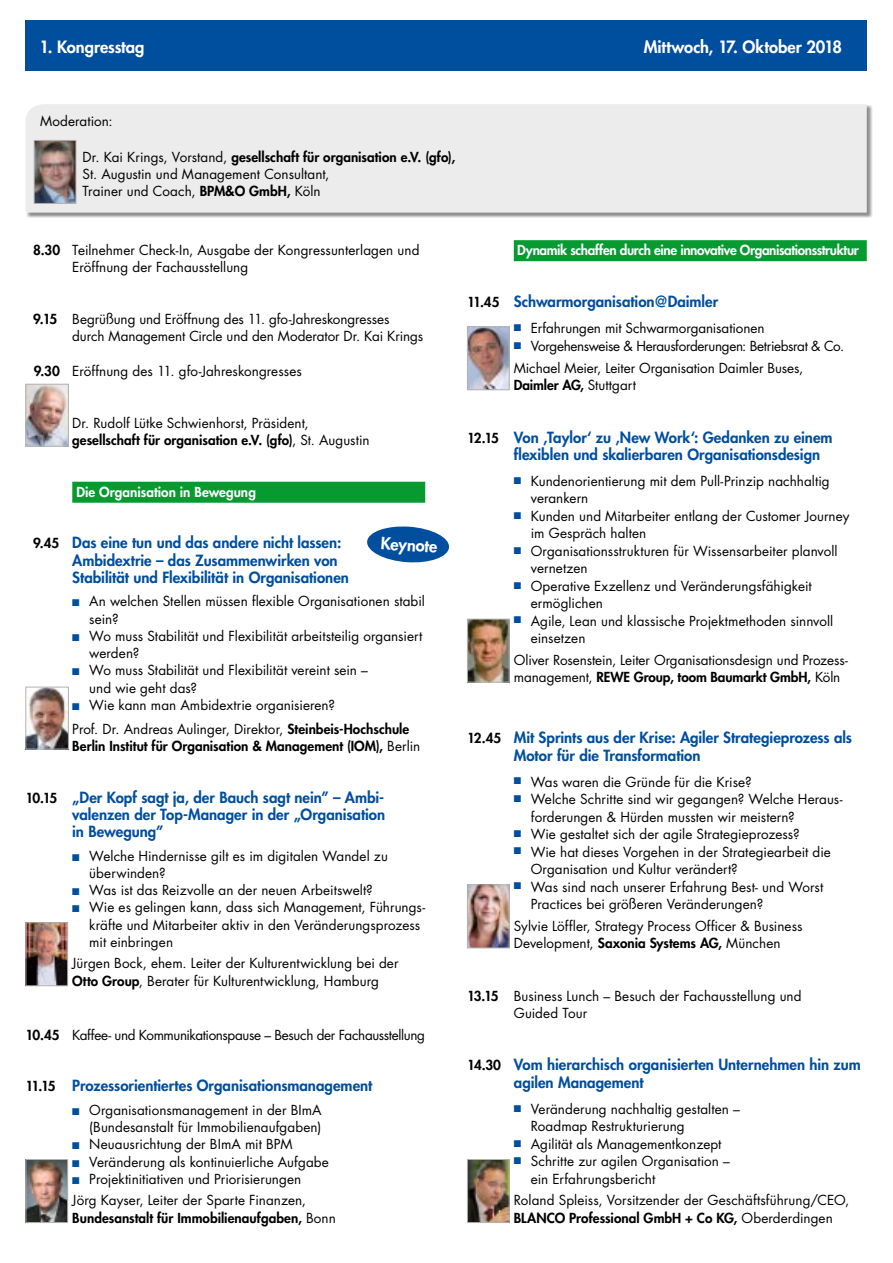
<style>
.page{position:relative;width:893px;height:1263px;background:#fff}
.page>*{position:absolute;margin:0;border:0;box-sizing:border-box;transform-origin:0 0}
.t1{font:800 16.5px "Futura Std";color:#fff}
.t2{font:800 16.35px "Futura Std";color:#fff}
.t3{font:800 15px/17.2px "Futura Std";color:#004e9e}
.t4{font:13.5px/17.4px "Futura Std";color:#000}
.t5{font:800 13.5px "Futura Std";letter-spacing:.005em;color:#000}
.t6{font:13.5px/21.8px "Futura Std";letter-spacing:-.02em;color:#000}
.t7{font:13.5px "Futura Std";letter-spacing:-.025em;color:#000}
.t8{font:800 13.5px "Futura Std";letter-spacing:-.025em;color:#fff}
.t9{font:800 13.5px "Futura Std";color:#fff}
.s1{font-weight:800}
.s2{font-size:13.5px;color:#000}
.s3{color:#004e9e}
.s4{font-weight:400}
</style>
<div class="page">
<div style="left:26px;top:20px;width:841px;height:51px;background:#004e9e"></div>
<div style="left:514px;top:240px;width:353px;height:21px;background:#069a31"></div>
<div style="left:72px;top:482px;width:353px;height:21px;background:#069a31"></div>
<img style="left:28px;top:924px;width:38px;height:60px">
<div style="left:26px;top:922px;width:42px;height:64px;border:1px solid #b1b2b3"></div>
<img style="left:28px;top:1161px;width:38px;height:60px">
<div style="left:26px;top:1159px;width:42px;height:64px;border:1px solid #b1b2b3"></div>
<img style="left:469px;top:328px;width:39px;height:60px">
<div style="left:467px;top:326px;width:43px;height:64px;border:1px solid #b1b2b3"></div>
<img style="left:469px;top:886px;width:39px;height:60px">
<div style="left:467px;top:884px;width:43px;height:64px;border:1px solid #b1b2b3"></div>
<img style="left:469px;top:1161px;width:39px;height:60px">
<div style="left:467px;top:1159px;width:43px;height:64px;border:1px solid #b1b2b3"></div>
<div style="left:26px;top:105px;width:846px;height:112px;background:#000;opacity:.45"></div>
<div style="left:26px;top:104px;width:841px;height:109px;background:#ececec"></div>
<img style="left:36px;top:142px;width:38px;height:60px">
<div style="left:34px;top:140px;width:42px;height:64px;border:1px solid #b1b2b3"></div>
<img style="left:469px;top:621px;width:39px;height:59px">
<div style="left:467px;top:619px;width:43px;height:63px;border:1px solid #b1b2b3"></div>
<img style="left:28px;top:689px;width:39px;height:58px">
<div style="left:26px;top:687px;width:43px;height:62px;border:1px solid #b1b2b3"></div>
<img style="left:28px;top:386px;width:39px;height:58px">
<div style="left:26px;top:384px;width:43px;height:62px;border:1px solid #b1b2b3"></div>
<svg style="left:367px;top:526px;width:82px;height:37px"></svg>
<p class="t1" style="left:39px;top:36px;width:107px">1. Kongresstag</p>
<p class="t1" style="left:644px;top:36px;width:200px">Mittwoch, 17. Oktober 2018</p>
<p class="t4" style="left:40px;top:113px;width:74px">Moderation:</p>
<p class="t4" style="left:83px;top:148px;width:374px">Dr. Kai Krings, Vorstand, <span class="s1">gesellschaft für organisation e.V. (gfo),<br></span>St. Augustin und Management Consultant,<br>Trainer und Coach, <span class="s1">BPM&amp;O GmbH,</span> Köln</p>
<p class="t4" style="left:72px;top:242px;width:349px;text-indent:-39px"><span class="s1">8.30</span> Teilnehmer Check-In, Ausgabe der Kongressunterlagen und<br>Eröffnung der Fachausstellung</p>
<p class="t4" style="left:72px;top:311px;width:352px;text-indent:-39px"><span class="s1">9.15</span> Begrüßung und Eröffnung des 11. gfo-Jahreskongresses durch Management Circle und den Moderator Dr. Kai Krings</p>
<p class="t4" style="left:34px;top:362px;width:270px"><span class="s1">9.30</span> Eröffnung des 11. gfo-Jahreskongresses</p>
<p class="t4" style="left:72px;top:414px;width:299px">Dr. Rudolf Lütke Schwienhorst, Präsident, <span class="s1">gesellschaft für organisation e.V. (gfo)</span>, St. Augustin</p>
<p class="t9" style="left:76px;top:483px;width:181px">Die Organisation in Bewegung</p>
<p class="t3" style="left:72px;top:534px;width:278px;text-indent:-39px"><span class="s2">9.45</span> Das eine tun und das andere nicht lassen:<br>Ambidextrie – das Zusammenwirken von<br>Stabilität und Flexibilität in Organisationen</p>
<p class="t4" style="left:89px;top:593px;width:337px;text-indent:-17px"><span class="s3">■</span> An welchen Stellen müssen flexible Organisationen stabil sein?</p>
<p class="t4" style="left:89px;top:627px;width:335px;text-indent:-17px"><span class="s3">■</span> Wo muss Stabilität und Flexibilität arbeitsteilig organsiert werden?</p>
<p class="t4" style="left:89px;top:662px;width:280px;text-indent:-17px"><span class="s3">■</span> Wo muss Stabilität und Flexibilität vereint sein – und wie geht das?</p>
<p class="t4" style="left:72px;top:693px;width:339px;line-height:23.7px"><span class="s3">■</span> Wie kann man Ambidextrie organisieren?<br>Prof. Dr. Andreas Aulinger, Direktor, <span class="s1">Steinbeis-Hochschule</span></p>
<p class="t5" style="left:72px;top:737px;width:349px">Berlin Institut für Organisation &amp; Management (IOM), <span class="s4">Berlin</span></p>
<p class="t3" style="left:72px;top:788px;width:314px;text-align:justify;text-indent:-47px"><span class="s2">10.15</span> „Der Kopf sagt ja, der Bauch sagt nein” – Ambi&shy;valenzen der Top-Manager in der „Organisation in Bewegung”</p>
<p class="t4" style="left:89px;top:847px;width:300px;text-indent:-17px"><span class="s3">■</span> Welche Hindernisse gilt es im digitalen Wandel zu überwinden?</p>
<p class="t4" style="left:72px;top:882px;width:302px"><span class="s3">■</span> Was ist das Reizvolle an der neuen Arbeitswelt?</p>
<p class="t4" style="left:89px;top:899px;width:337px;text-indent:-17px"><span class="s3">■</span> Wie es gelingen kann, dass sich Management, Führungs&shy;kräfte und Mitarbeiter aktiv in den Veränderungsprozess mit einbringen</p>
<p class="t4" style="left:72px;top:955px;width:328px">Jürgen Bock, ehem. Leiter der Kulturentwicklung bei der<br><span class="s1">Otto Group</span>, Berater für Kulturentwicklung, Hamburg</p>
<p class="t7" style="left:26px;top:1026px;width:401px"><span class="s1">10.45</span> Kaffee- und Kommunikationspause – Besuch der Fachausstellung</p>
<p class="t3" style="left:26px;top:1077px;width:348px"><span class="s2">11.15</span> Prozessorientiertes Organisationsmanagement</p>
<p class="t4" style="left:72px;top:1101px;width:251px;text-align:right"><span class="s3">■</span> Organisationsmanagement in der BImA (Bundesanstalt für Immobilienaufgaben)</p>
<p class="t4" style="left:72px;top:1136px;width:222px"><span class="s3">■</span> Neuausrichtung der BImA mit BPM</p>
<p class="t4" style="left:72px;top:1153px;width:258px"><span class="s3">■</span> Veränderung als kontinuierliche Aufgabe</p>
<p class="t4" style="left:72px;top:1168px;width:235px;line-height:21.5px"><span class="s3">■</span> Projektinitiativen und Priorisierungen<br>Jörg Kayser, Leiter der Sparte Finanzen,</p>
<p class="t5" style="left:72px;top:1209px;width:265px">Bundesanstalt für Immobilienaufgaben, <span class="s4">Bonn</span></p>
<p class="t2" style="left:382px;top:533px;width:58px;rotate:4deg">Keynote</p>
<p class="t8" style="left:517px;top:242px;width:343px">Dynamik schaffen durch eine innovative Organisationsstruktur</p>
<p class="t3" style="left:467px;top:293px;width:253px"><span class="s2">11.45</span> Schwarmorganisation@Daimler</p>
<p class="t4" style="left:514px;top:320px;width:252px"><sup>■</sup> Erfahrungen mit Schwarmorganisationen</p>
<p class="t6" style="left:514px;top:335px;width:332px"><sup>■</sup> Vorgehensweise &amp; Herausforderungen: Betriebsrat &amp; Co.<br>Michael Meier, Leiter Organisation Daimler Buses,</p>
<p class="t5" style="left:514px;top:377px;width:124px">Daimler AG, <span class="s4">Stuttgart</span></p>
<p class="t3" style="left:514px;top:428px;width:320px;text-indent:-47px"><span class="s2">12.15</span> Von ‚Taylor‘ zu ‚New Work‘: Gedanken zu einem flexiblen und skalierbaren Organisationsdesign</p>
<p class="t4" style="left:531px;top:472px;width:300px;text-indent:-17px"><sup>■</sup> Kundenorientierung mit dem Pull-Prinzip nachhaltig verankern</p>
<p class="t4" style="left:531px;top:507px;width:320px;text-indent:-17px"><sup>■</sup> Kunden und Mitarbeiter entlang der Customer Journey im Gespräch halten</p>
<p class="t4" style="left:531px;top:542px;width:308px;text-indent:-17px"><sup>■</sup> Organisationsstrukturen für Wissensarbeiter planvoll vernetzen</p>
<p class="t4" style="left:531px;top:577px;width:282px;text-indent:-17px"><sup>■</sup> Operative Exzellenz und Veränderungsfähigkeit ermöglichen</p>
<p class="t4" style="left:531px;top:612px;width:304px;text-indent:-17px"><sup>■</sup> Agile, Lean und klassische Projektmethoden sinnvoll einsetzen</p>
<p class="t4" style="left:514px;top:651px;width:336px">Oliver Rosenstein, Leiter Organisationsdesign und Prozess&shy;management, <span class="s1">REWE Group, toom Baumarkt GmbH,</span> Köln</p>
<p class="t3" style="left:514px;top:729px;width:340px;text-indent:-47px"><span class="s2">12.45</span> Mit Sprints aus der Krise: Agiler Strategieprozess als<br>Motor für die Transformation</p>
<p class="t4" style="left:514px;top:773px;width:239px"><sup>■</sup> Was waren die Gründe für die Krise?</p>
<p class="t4" style="left:531px;top:791px;width:313px;text-indent:-17px"><sup>■</sup> Welche Schritte sind wir gegangen? Welche Heraus&shy;forderungen &amp; Hürden mussten wir meistern?</p>
<p class="t4" style="left:514px;top:825px;width:287px"><sup>■</sup> Wie gestaltet sich der agile Strategieprozess?</p>
<p class="t4" style="left:531px;top:843px;width:301px;text-indent:-17px"><sup>■</sup> Wie hat dieses Vorgehen in der Strategiearbeit die<br>Organisation und Kultur verändert?</p>
<p class="t4" style="left:531px;top:878px;width:294px;text-indent:-17px"><sup>■</sup> Was sind nach unserer Erfahrung Best- und Worst<br>Practices bei größeren Veränderungen?</p>
<p class="t4" style="left:514px;top:917px;width:290px">Sylvie Löffler, Strategy Process Officer &amp; Business<br>Development, <span class="s1">Saxonia Systems AG,</span> München</p>
<p class="t4" style="left:514px;top:987px;width:289px;text-indent:-47px"><span class="s1">13.15</span> Business Lunch – Besuch der Fachausstellung und<br>Guided Tour</p>
<p class="t3" style="left:514px;top:1056px;width:348px;text-indent:-47px"><span class="s2">14.30</span> Vom hierarchisch organisierten Unternehmen hin zum agilen Management</p>
<p class="t4" style="left:531px;top:1100px;width:211px;text-indent:-17px"><sup>■</sup> Veränderung nachhaltig gestalten –<br>Roadmap Restrukturierung</p>
<p class="t4" style="left:514px;top:1135px;width:209px"><sup>■</sup> Agilität als Managementkonzept</p>
<p class="t4" style="left:531px;top:1153px;width:201px;text-indent:-17px"><sup>■</sup> Schritte zur agilen Organisation – ein Erfahrungsbericht</p>
<p class="t4" style="left:514px;top:1192px;width:337px">Roland Spleiss, Vorsitzender der Geschäftsführung/CEO,<br><span class="s1">BLANCO Professional GmbH + Co KG,</span> Oberderdingen</p>
</div>
